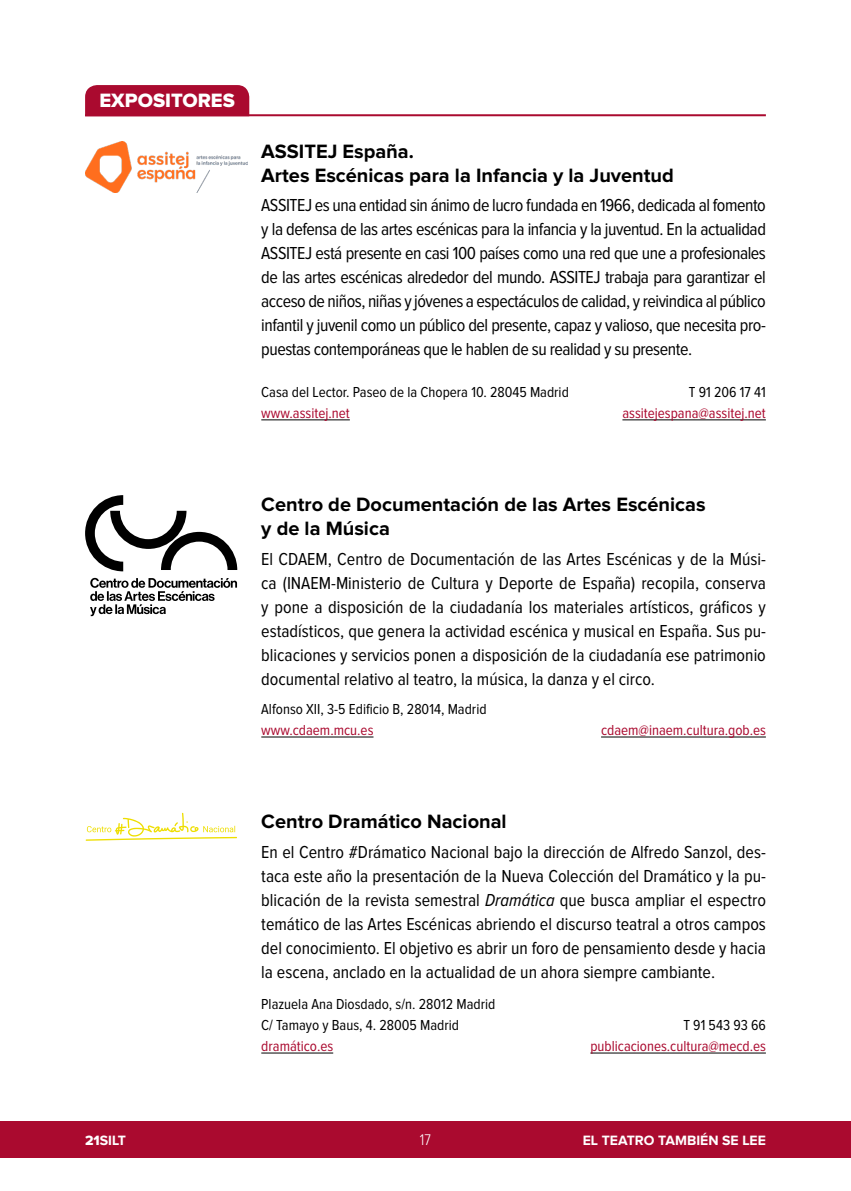
<style>
.page{position:relative;width:851px;height:1191px;background:#fff}
.page>*{position:absolute;margin:0;border:0;box-sizing:border-box;transform-origin:0 0}
.t1{font:700 20px/24px "Proxima Nova";color:#000}
.t2{font:20px "Proxima Nova Extrabld";color:#fff}
.t3{font:18px/24px "Proxima Nova Cond";color:#000;text-align:justify}
.t4{font:300 16px "Proxima Nova Cond";color:#fff}
.t5{font:15px/21px "Proxima Nova Cond";color:#000}
.t6{font:15px "Proxima Nova Cond";color:#aa0a2f}
.t7{font:700 14px "Proxima Nova";color:#fff}
.s1{font-style:italic}
.s2{font-family:"Proxima Nova Extrabld";font-weight:400}
</style>
<div class="page">
<div style="left:85px;top:85px;width:164px;height:29px;background:#aa0a2f"></div>
<div style="left:0;top:1120px;width:850px;height:37px;background:#aa0a2f"></div>
<hr style="left:85px;top:114px;width:680px;height:2px;background:#aa0a2f">
<svg style="left:90px;top:578px;width:147px;height:38px"></svg>
<svg style="left:85px;top:495px;width:152px;height:76px"></svg>
<hr style="left:261px;top:736px;width:112px;height:1px;background:#000">
<hr style="left:601px;top:736px;width:164px;height:1px;background:#000">
<svg style="left:85px;top:812px;width:152px;height:29px"></svg>
<hr style="left:261px;top:1052px;width:72px;height:1px;background:#000">
<hr style="left:590px;top:1052px;width:175px;height:1px;background:#000">
<img style="left:85px;top:142px;width:162px;height:51px">
<hr style="left:261px;top:419px;width:89px;height:1px;background:#000">
<hr style="left:622px;top:419px;width:143px;height:1px;background:#000">
<p class="t2" style="left:99px;top:91px;width:137px">EXPOSITORES</p>
<p class="t1" style="left:261px;top:140px;width:414px">ASSITEJ España.<br>Artes Escénicas para la Infancia y la Juventud</p>
<p class="t3" style="left:261px;top:194px;width:506px">ASSITEJ es una entidad sin ánimo de lucro fundada en 1966, dedicada al fomento y la defensa de las artes escénicas para la infancia y la juventud. En la actualidad ASSITEJ está presente en casi 100 países como una red que une a profesionales de las artes escénicas alrededor del mundo. ASSITEJ trabaja para garantizar el acceso de niños, niñas y jóvenes a espectáculos de calidad, y reivindica al público infantil y juvenil como un público del presente, capaz y valioso, que necesita pro&shy;puestas contemporáneas que le hablen de su realidad y su presente.</p>
<p class="t5" style="left:261px;top:382px;width:309px">Casa del Lector. Paseo de la Chopera 10. 28045 Madrid</p>
<p class="t6" style="left:261px;top:406px;width:90px">www.assitej.net</p>
<p class="t5" style="left:688px;top:382px;width:78px">T 91 206 17 41</p>
<p class="t6" style="left:622px;top:406px;width:145px">assitejespana@assitej.net</p>
<p class="t1" style="left:261px;top:493px;width:446px">Centro de Documentación de las Artes Escénicas y de la Música</p>
<p class="t3" style="left:261px;top:547px;width:506px">El CDAEM, Centro de Documentación de las Artes Escénicas y de la Músi&shy;ca (INAEM-Ministerio de Cultura y Deporte de España) recopila, conserva y pone a disposición de la ciudadanía los materiales artísticos, gráficos y estadísticos, que genera la actividad escénica y musical en España. Sus pu&shy;blicaciones y servicios ponen a disposición de la ciudadanía ese patrimonio documental relativo al teatro, la música, la danza y el circo.</p>
<p class="t5" style="left:261px;top:699px;width:227px">Alfonso XII, 3-5 Edificio B, 28014, Madrid</p>
<p class="t6" style="left:261px;top:723px;width:114px">www.cdaem.mcu.es</p>
<p class="t6" style="left:601px;top:723px;width:166px">cdaem@inaem.cultura.gob.es</p>
<p class="t1" style="left:261px;top:810px;width:247px">Centro Dramático Nacional</p>
<p class="t3" style="left:261px;top:840px;width:506px">En el Centro #Drámatico Nacional bajo la dirección de Alfredo Sanzol, des&shy;taca este año la presentación de la Nueva Colección del Dramático y la pu&shy;blicación de la revista semestral <span class="s1">Dramática</span> que busca ampliar el espectro temático de las Artes Escénicas abriendo el discurso teatral a otros campos del conocimiento. El objetivo es abrir un foro de pensamiento desde y hacia la escena, anclado en la actualidad de un ahora siempre cambiante.</p>
<p class="t5" style="left:261px;top:994px;width:235px">Plazuela Ana Diosdado, s/n. 28012 Madrid<br>C/ Tamayo y Baus, 4. 28005 Madrid</p>
<p class="t6" style="left:261px;top:1039px;width:73px">dramático.es</p>
<p class="t5" style="left:683px;top:1015px;width:84px">T 91 543 93 66</p>
<p class="t6" style="left:590px;top:1039px;width:177px">publicaciones.cultura@mecd.es</p>
<p class="t7" style="left:85px;top:1133px;width:42px"><span class="s2">21</span>SILT</p>
<p class="t4" style="left:420px;top:1132px;width:13px">17</p>
<p class="t7" style="left:582px;top:1133px;width:184px">EL TEATRO TAMBIÉN SE LEE</p>
</div>
